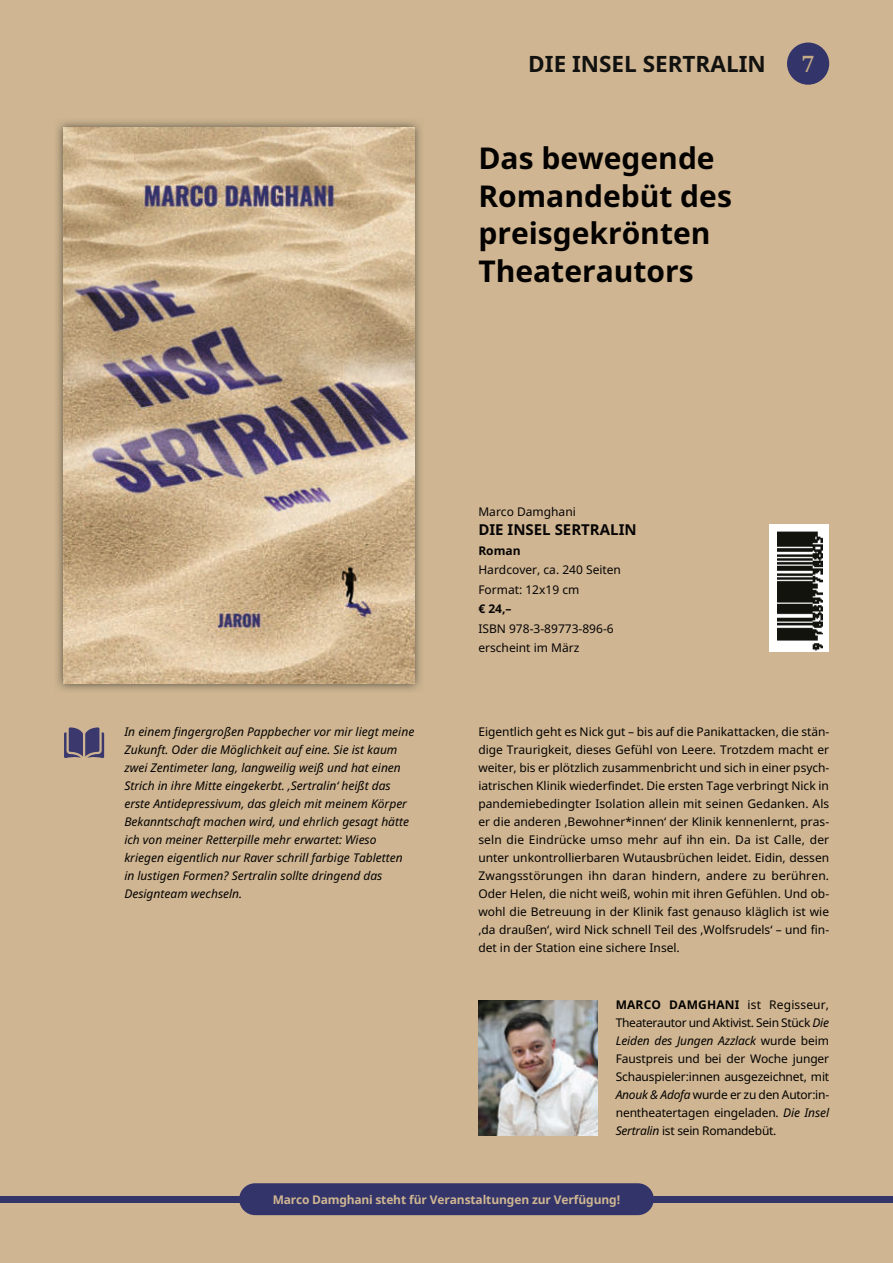
<style>
.page{position:relative;width:893px;height:1263px;background:#cfb592}
.page>*{position:absolute;margin:0;border:0;box-sizing:border-box;transform-origin:0 0}
.t1{font:700 30px/37.5px "Noto Sans";color:#030200}
.t2{font:700 22.5px "Noto Sans";color:#11110f}
.t3{font:700 22.5px "Noto Serif";color:#c6ac86}
.t4{font:700 15px "Noto Sans";color:#060404}
.t5{font:12px/18px "Noto Sans";letter-spacing:-.005em;color:#030200;text-align:justify}
.t6{font:italic 12px/18px "Noto Sans";color:#030200}
.t7{font:12px/19.5px "Noto Sans";color:#060404}
.t8{font:700 12px "Noto Sans";letter-spacing:-.01em;color:#d0b692}
.t9{font:700 12px "Noto Sans";color:#060404}
.s1{font-weight:700}
.s2{font-style:italic}
</style>
<div class="page">
<img style="left:57px;top:121px;width:364px;height:570px">
<img style="left:64px;top:128px;width:351px;height:555px">
<svg style="left:64px;top:727px;width:40px;height:31px"></svg>
<div style="left:770px;top:525px;width:59px;height:127px;background:#fff"></div>
<img style="left:777px;top:531px;width:45px;height:120px">
<div style="left:787px;top:43px;width:42px;height:42px;background:#32346a;border-radius:50%"></div>
<div style="left:0;top:1196px;width:893px;height:6px;background:#32346a"></div>
<div style="left:239px;top:1183px;width:415px;height:32px;background:#32346a;border-radius:16px"></div>
<img style="left:478px;top:1001px;width:120px;height:134px">
<h2 class="t2" style="left:528px;top:54px;width:239px">DIE INSEL SERTRALIN</h2>
<h2 class="t3" style="left:802px;top:51px;width:14px">7</h2>
<h1 class="t1" style="left:478px;top:140px;width:255px">Das bewegende<br>Romandeb¸t des preisgekrˆnten<br>Theaterautors</h1>
<p class="t6" style="left:124px;top:723px;width:291px">In einem fingergroflen Pappbecher vor mir liegt meine Zukunft. Oder die Mˆglichkeit auf eine. Sie ist kaum zwei Zentimeter lang, langweilig weifl und hat einen Strich in ihre Mitte eingekerbt. ÇSertralinë heiflt das erste Antidepressivum, das gleich mit meinem Kˆrper Bekanntschaft machen wird, und ehrlich gesagt h‰tte ich von meiner Retterpille mehr erwartet: Wieso kriegen eigentlich nur Raver schrill farbige Tabletten in lustigen Formen? Sertralin sollte dringend das Designteam wechseln.</p>
<p class="t7" style="left:478px;top:503px;width:99px">Marco Damghani</p>
<p class="t4" style="left:478px;top:524px;width:160px">DIE INSEL SERTRALIN</p>
<p class="t9" style="left:478px;top:545px;width:44px">Roman</p>
<p class="t7" style="left:478px;top:561px;width:144px">Hardcover, ca. 240 Seiten<br>Format: 12x19 cm</p>
<p class="t9" style="left:478px;top:604px;width:35px">Ä 24,ñ</p>
<p class="t7" style="left:478px;top:620px;width:137px">ISBN 978-3-89773-896-6 erscheint im M‰rz</p>
<p class="t5" style="left:478px;top:723px;width:353px">Eigentlich geht es Nick gut ñ bis auf die Panikattacken, die st‰n&shy;dige Traurigkeit, dieses Gefühl von Leere. Trotzdem macht er weiter, bis er plˆtzlich zusammenbricht und sich in einer psych&shy;iatrischen Klinik wiederfindet. Die ersten Tage verbringt Nick in pandemiebedingter Isolation allein mit seinen Gedanken. Als er die anderen ,Bewohner*innenë der Klinik kennenlernt, pras&shy;seln die Eindr¸cke umso mehr auf ihn ein. Da ist Calle, der unter unkontrollierbaren Wutausbr¸chen leidet. Eidin, dessen Zwangsstˆrungen ihn daran hindern, andere zu ber¸hren.<br>Oder Helen, die nicht weiß, wohin mit ihren Gefühlen. Und ob&shy;wohl die Betreuung in der Klinik fast genauso kl‰glich ist wie ,da drauflenë, wird Nick schnell Teil des ÇWolfsrudelsë ñ und fin&shy;det in der Station eine sichere Insel.</p>
<p class="t5" style="left:616px;top:997px;width:215px"><span class="s1">MARCO DAMGHANI</span> ist Regisseur, Theaterautor und Aktivist. Sein St¸ck <span class="s2">Die Leiden des Jungen Azzlack</span> wurde beim Faustpreis und bei der Woche junger Schauspieler:innen ausgezeichnet, mit <span class="s2">Anouk &amp; Adofa</span> wurde er zu den Autor:in&shy;nentheatertagen eingeladen. <span class="s2">Die Insel Sertralin</span> ist sein Romandeb¸t.</p>
<p class="t8" style="left:273px;top:1192px;width:349px">Marco Damghani steht für Veranstaltungen zur Verfügung!</p>
</div>
